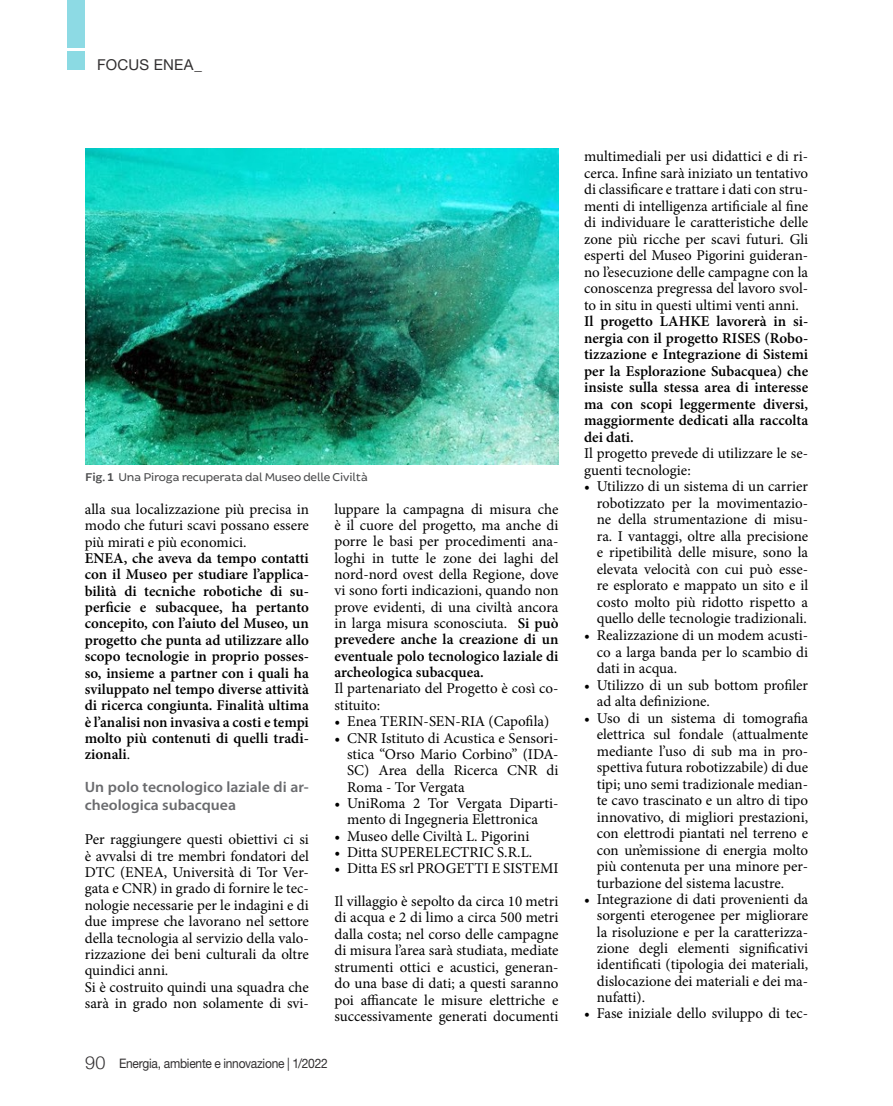
<style>
.page{position:relative;width:893px;height:1106px;background:#fff}
.page>*{position:absolute;margin:0;border:0;box-sizing:border-box;transform-origin:0 0}
._3_col_base_ok{font:15px/16.5px "Minion Pro";color:#000;text-align:justify}
._3_col_base_ok-2{font:600 15px/16.4px "Minion Pro";color:#000;text-align:justify}
._3_col_base_ok-3{font:600 15px/18px "Myriad Pro";color:#6a6b6e;scale:1.05 1}
.t1{font:15px "Helvetica Neue LT Std";letter-spacing:.01em;color:#312f30}
.t2{font:13.05px "Helvetica Neue LT Std";letter-spacing:-.02em;color:#312f30;scale:.92 1}
.Body_Text___Table{font:12px "Brocha";letter-spacing:-.01em;color:#4b4c4d}
.s1{font-weight:600}
.s2{font-weight:400}
.s3{font-family:"Helvetica Neue";font-weight:300;font-size:18px}
</style>
<div class="page">
<div style="left:68px;top:51px;width:17px;height:19px;background:#8bdae3"></div>
<div style="left:68px;top:0;width:17px;height:48px;background:#8ddae4"></div>
<img style="left:85px;top:149px;width:474px;height:315px">
<p class="t1" style="left:97px;top:55px;width:106px">FOCUS ENEA_</p>
<p class="Body_Text___Table" style="left:85px;top:469px;width:284px"><span class="s1">Fig. 1</span> Una Piroga recuperata dal Museo delle Civiltà</p>
<p class="_3_col_base_ok" style="left:85px;top:501px;width:226px">alla sua localizzazione più precisa in modo che futuri scavi possano essere più mirati e più economici.</p>
<p class="_3_col_base_ok-2" style="left:85px;top:550px;width:226px">ENEA, che aveva da tempo contatti con il Museo per studiare l’applica&shy;bilità di tecniche robotiche di su&shy;perficie e subacquee, ha pertanto concepito, con l’aiuto del Museo, un progetto che punta ad utilizzare allo scopo tecnologie in proprio posses&shy;so, insieme a partner con i quali ha sviluppato nel tempo diverse attività di ricerca congiunta. Finalità ultima è l’analisi non invasiva a costi e tempi molto più contenuti di quelli tradi&shy;zionali<span class="s2">.</span></p>
<p class="_3_col_base_ok-3" style="left:85px;top:777px;width:215px">Un polo tecnologico laziale di ar&shy;cheologica subacquea</p>
<p class="_3_col_base_ok" style="left:85px;top:831px;width:226px">Per raggiungere questi obiettivi ci si è avvalsi di tre membri fondatori del DTC (ENEA, Università di Tor Ver&shy;gata e CNR) in grado di fornire le tec&shy;nologie necessarie per le indagini e di due imprese che lavorano nel settore della tecnologia al servizio della valo&shy;rizzazione dei beni culturali da oltre quindici anni.</p>
<p class="_3_col_base_ok" style="left:85px;top:978px;width:226px">Si è costruito quindi una squadra che sarà in grado non solamente di svi-</p>
<p class="_3_col_base_ok" style="left:334px;top:500px;width:226px">luppare la campagna di misura che è il cuore del progetto, ma anche di porre le basi per procedimenti ana&shy;loghi in tutte le zone dei laghi del nord-nord ovest della Regione, dove vi sono forti indicazioni, quando non prove evidenti, di una civiltà ancora in larga misura sconosciuta. <span class="s1">Si può prevedere anche la creazione di un eventuale polo tecnologico laziale di archeologica subacquea.</span></p>
<p class="_3_col_base_ok" style="left:334px;top:680px;width:226px">Il partenariato del Progetto è così co&shy;stituito:</p>
<p class="_3_col_base_ok" style="left:334px;top:713px;width:216px">• Enea TERIN-SEN-RIA (Capofila)</p>
<p class="_3_col_base_ok" style="left:347px;top:729px;width:213px;text-indent:-13px">• CNR Istituto di Acustica e Sensori&shy;stica “Orso Mario Corbino” (IDA-SC) Area della Ricerca CNR di Roma - Tor Vergata</p>
<p class="_3_col_base_ok" style="left:334px;top:795px;width:226px;text-align:center">• UniRoma 2 Tor Vergata Diparti&shy;mento di Ingegneria Elettronica</p>
<p class="_3_col_base_ok" style="left:334px;top:827px;width:197px">• Museo delle Civiltà L. Pigorini</p>
<p class="_3_col_base_ok" style="left:334px;top:844px;width:199px">• Ditta SUPERELECTRIC S.R.L.</p>
<p class="_3_col_base_ok" style="left:334px;top:860px;width:226px">• Ditta ES srl PROGETTI E SISTEMI</p>
<p class="_3_col_base_ok" style="left:334px;top:893px;width:226px">Il villaggio è sepolto da circa 10 metri di acqua e 2 di limo a circa 500 metri dalla costa; nel corso delle campagne di misura l’area sarà studiata, mediate strumenti ottici e acustici, generan&shy;do una base di dati; a questi saranno poi affiancate le misure elettriche e successivamente generati documenti</p>
<p class="t2" style="left:85px;top:1056px;width:265px"><span class="s3">90</span> Energia, ambiente e innovazione | 1/2022</p>
<p class="_3_col_base_ok" style="left:584px;top:148px;width:226px">multimediali per usi didattici e di ri&shy;cerca. Infine sarà iniziato un tentativo di classificare e trattare i dati con stru&shy;menti di intelligenza artificiale al fine di individuare le caratteristiche delle zone più ricche per scavi futuri. Gli esperti del Museo Pigorini guideran&shy;no l’esecuzione delle campagne con la conoscenza pregressa del lavoro svol&shy;to in situ in questi ultimi venti anni.</p>
<p class="_3_col_base_ok-2" style="left:584px;top:313px;width:226px">Il progetto LAHKE lavorerà in si&shy;nergia con il progetto RISES (Robo&shy;tizzazione e Integrazione di Sistemi per la Esplorazione Subacquea) che insiste sulla stessa area di interesse ma con scopi leggermente diversi, maggiormente dedicati alla raccolta dei dati.</p>
<p class="_3_col_base_ok" style="left:584px;top:445px;width:226px">Il progetto prevede di utilizzare le se&shy;guenti tecnologie:</p>
<p class="_3_col_base_ok" style="left:597px;top:478px;width:213px;text-indent:-13px">• Utilizzo di un sistema di un carrier robotizzato per la movimentazio&shy;ne della strumentazione di misu&shy;ra. I vantaggi, oltre alla precisione e ripetibilità delle misure, sono la elevata velocità con cui può esse&shy;re esplorato e mappato un sito e il costo molto più ridotto rispetto a quello delle tecnologie tradizionali.</p>
<p class="_3_col_base_ok" style="left:597px;top:627px;width:213px;text-indent:-13px">• Realizzazione di un modem acusti&shy;co a larga banda per lo scambio di dati in acqua.</p>
<p class="_3_col_base_ok" style="left:597px;top:676px;width:213px;text-indent:-13px">• Utilizzo di un sub bottom profiler ad alta definizione.</p>
<p class="_3_col_base_ok" style="left:597px;top:709px;width:213px;text-indent:-13px">• Uso di un sistema di tomografia elettrica sul fondale (attualmente mediante l’uso di sub ma in pro&shy;spettiva futura robotizzabile) di due tipi; uno semi tradizionale median&shy;te cavo trascinato e un altro di tipo innovativo, di migliori prestazioni, con elettrodi piantati nel terreno e con un’emissione di energia molto più contenuta per una minore per&shy;turbazione del sistema lacustre.</p>
<p class="_3_col_base_ok" style="left:597px;top:891px;width:213px;text-indent:-13px">• Integrazione di dati provenienti da sorgenti eterogenee per migliorare la risoluzione e per la caratterizza&shy;zione degli elementi significativi identificati (tipologia dei materiali, dislocazione dei materiali e dei ma&shy;nufatti).</p>
<p class="_3_col_base_ok" style="left:584px;top:1005px;width:226px">• Fase iniziale dello sviluppo di tec-</p>
</div>
